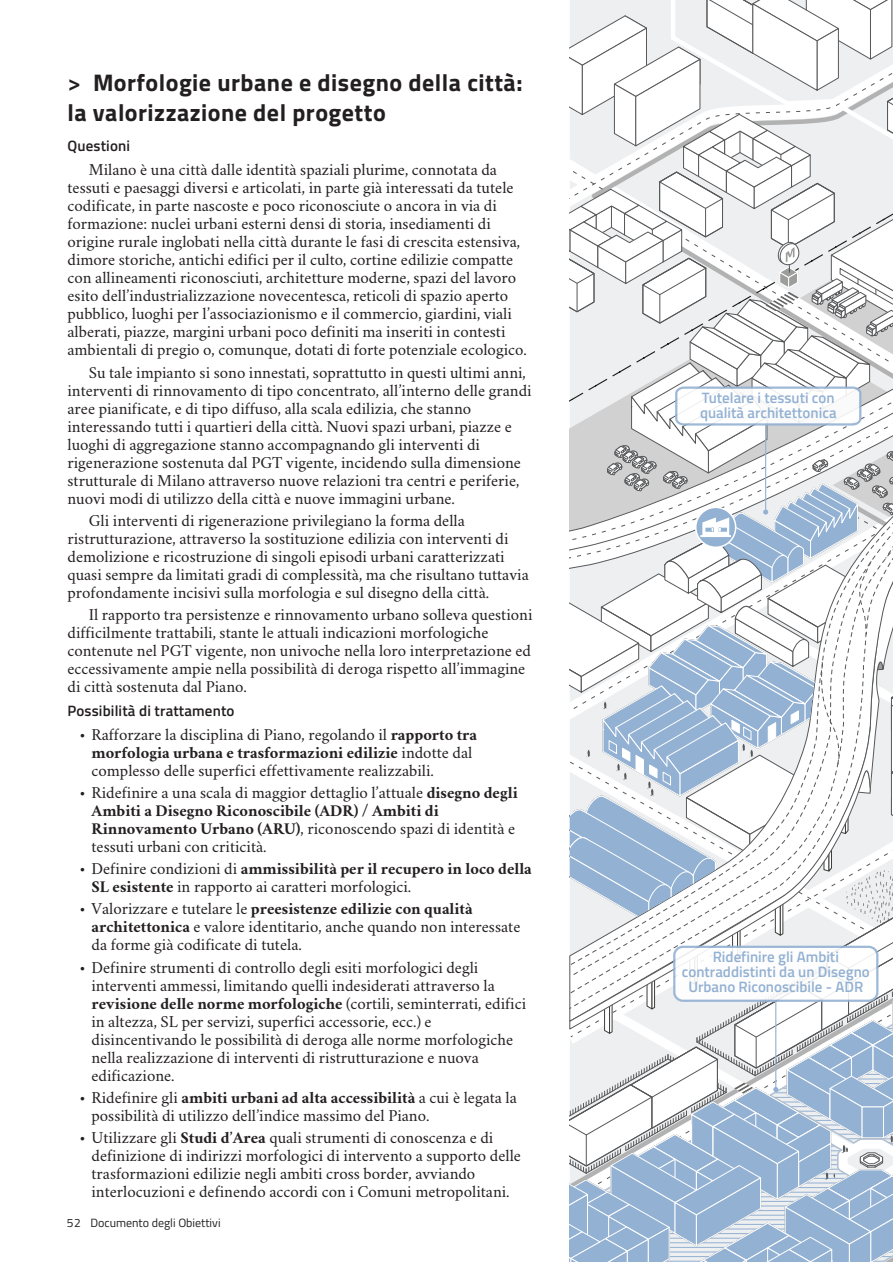
<style>
.page{position:relative;width:893px;height:1263px;background:#fff}
.page>*{position:absolute;margin:0;border:0;box-sizing:border-box;transform-origin:0 0}
.t1{font:700 24px/30px "Titillium";letter-spacing:.02em;color:#231f20}
.body_con_indent{font:16.5px/18px "Crimson";color:#231f20}
.t2{font:600 15px/15px "Titillium";color:#93b1d3}
.t3{font:600 15px "Titillium";letter-spacing:.01em;color:#231f20}
.t4{font:12px "Titillium";color:#231f20}
.s1{font-weight:600}
.s2{font-weight:700}
</style>
<div class="page">
<svg style="left:570px;top:0;width:323px;height:1262px"></svg>
<p class="t1" style="left:68px;top:67px;width:456px"><span class="s1">&gt;</span> Morfologie urbane e disegno della città: la valorizzazione del progetto</p>
<p class="t3" style="left:68px;top:135px;width:64px">Questioni</p>
<p class="body_con_indent" style="left:68px;top:160px;width:461px;text-indent:21px">Milano è una città dalle identità spaziali plurime, connotata da tessuti e paesaggi diversi e articolati, in parte già interessati da tutele codificate, in parte nascoste e poco riconosciute o ancora in via di formazione: nuclei urbani esterni densi di storia, insediamenti di origine rurale inglobati nella città durante le fasi di crescita estensiva, dimore storiche, antichi edifici per il culto, cortine edilizie compatte con allineamenti riconosciuti, architetture moderne, spazi del lavoro esito dell’industrializzazione novecentesca, reticoli di spazio aperto pubblico, luoghi per l’associazionismo e il commercio, giardini, viali alberati, piazze, margini urbani poco definiti ma inseriti in contesti ambientali di pregio o, comunque, dotati di forte potenziale ecologico.</p>
<p class="body_con_indent" style="left:68px;top:362px;width:466px;text-indent:21px">Su tale impianto si sono innestati, soprattutto in questi ultimi anni, interventi di rinnovamento di tipo concentrato, all’interno delle grandi aree pianificate, e di tipo diffuso, alla scala edilizia, che stanno interessando tutti i quartieri della città. Nuovi spazi urbani, piazze e luoghi di aggregazione stanno accompagnando gli interventi di rigenerazione sostenuta dal PGT vigente, incidendo sulla dimensione strutturale di Milano attraverso nuove relazioni tra centri e periferie, nuovi modi di utilizzo della città e nuove immagini urbane.</p>
<p class="body_con_indent" style="left:68px;top:510px;width:463px;text-indent:21px">Gli interventi di rigenerazione privilegiano la forma della ristrutturazione, attraverso la sostituzione edilizia con interventi di demolizione e ricostruzione di singoli episodi urbani caratterizzati quasi sempre da limitati gradi di complessità, ma che risultano tuttavia profondamente incisivi sulla morfologia e sul disegno della città.</p>
<p class="body_con_indent" style="left:68px;top:605px;width:466px;text-indent:21px">Il rapporto tra persistenze e rinnovamento urbano solleva questioni difficilmente trattabili, stante le attuali indicazioni morfologiche contenute nel PGT vigente, non univoche nella loro interpretazione ed eccessivamente ampie nella possibilità di deroga rispetto all’immagine di città sostenuta dal Piano.</p>
<p class="t3" style="left:68px;top:699px;width:169px">Possibilità di trattamento</p>
<p class="body_con_indent" style="left:92px;top:724px;width:387px;text-indent:-12px">• Rafforzare la disciplina di Piano, regolando il <span class="s2">rapporto tra morfologia urbana e trasformazioni edilizie</span> indotte dal complesso delle superfici effettivamente realizzabili.</p>
<p class="body_con_indent" style="left:92px;top:782px;width:428px;text-indent:-12px">• Ridefinire a una scala di maggior dettaglio l’attuale <span class="s2">disegno degli Ambiti a Disegno Riconoscibile (ADR) / Ambiti di Rinnovamento Urbano (ARU)</span>, riconoscendo spazi di identità e tessuti urbani con criticità.</p>
<p class="body_con_indent" style="left:92px;top:858px;width:442px;text-indent:-12px">• Definire condizioni di <span class="s2">ammissibilità per il recupero in loco della<br>SL esistente</span> in rapporto ai caratteri morfologici.</p>
<p class="body_con_indent" style="left:92px;top:899px;width:430px;text-indent:-12px">• Valorizzare e tutelare le <span class="s2">preesistenze edilizie con qualità architettonica</span> e valore identitario, anche quando non interessate da forme già codificate di tutela.</p>
<p class="body_con_indent" style="left:92px;top:957px;width:436px;text-indent:-12px">• Definire strumenti di controllo degli esiti morfologici degli interventi ammessi, limitando quelli indesiderati attraverso la <span class="s2">revisione delle norme morfologiche</span> (cortili, seminterrati, edifici in altezza, SL per servizi, superfici accessorie, ecc.) e disincentivando le possibilità di deroga alle norme morfologiche nella realizzazione di interventi di ristrutturazione e nuova edificazione.</p>
<p class="body_con_indent" style="left:92px;top:1087px;width:427px;text-indent:-12px">• Ridefinire gli <span class="s2">ambiti urbani ad alta accessibilità</span> a cui è legata la possibilità di utilizzo dell’indice massimo del Piano.</p>
<p class="body_con_indent" style="left:92px;top:1127px;width:431px;text-indent:-12px">• Utilizzare gli <span class="s2">Studi d’Area</span> quali strumenti di conoscenza e di definizione di indirizzi morfologici di intervento a supporto delle trasformazioni edilizie negli ambiti cross border, avviando interlocuzioni e definendo accordi con i Comuni metropolitani.</p>
<p class="t4" style="left:67px;top:1213px;width:155px">52 Documento degli Obiettivi</p>
<p class="t2" style="left:700px;top:389px;width:138px">Tutelare i tessuti con qualità architettonica</p>
<p class="t2" style="left:682px;top:948px;width:189px;text-align:center">Ridefinire gli Ambiti contraddistinti da un Disegno<br>Urbano Riconoscibile - ADR</p>
</div>
